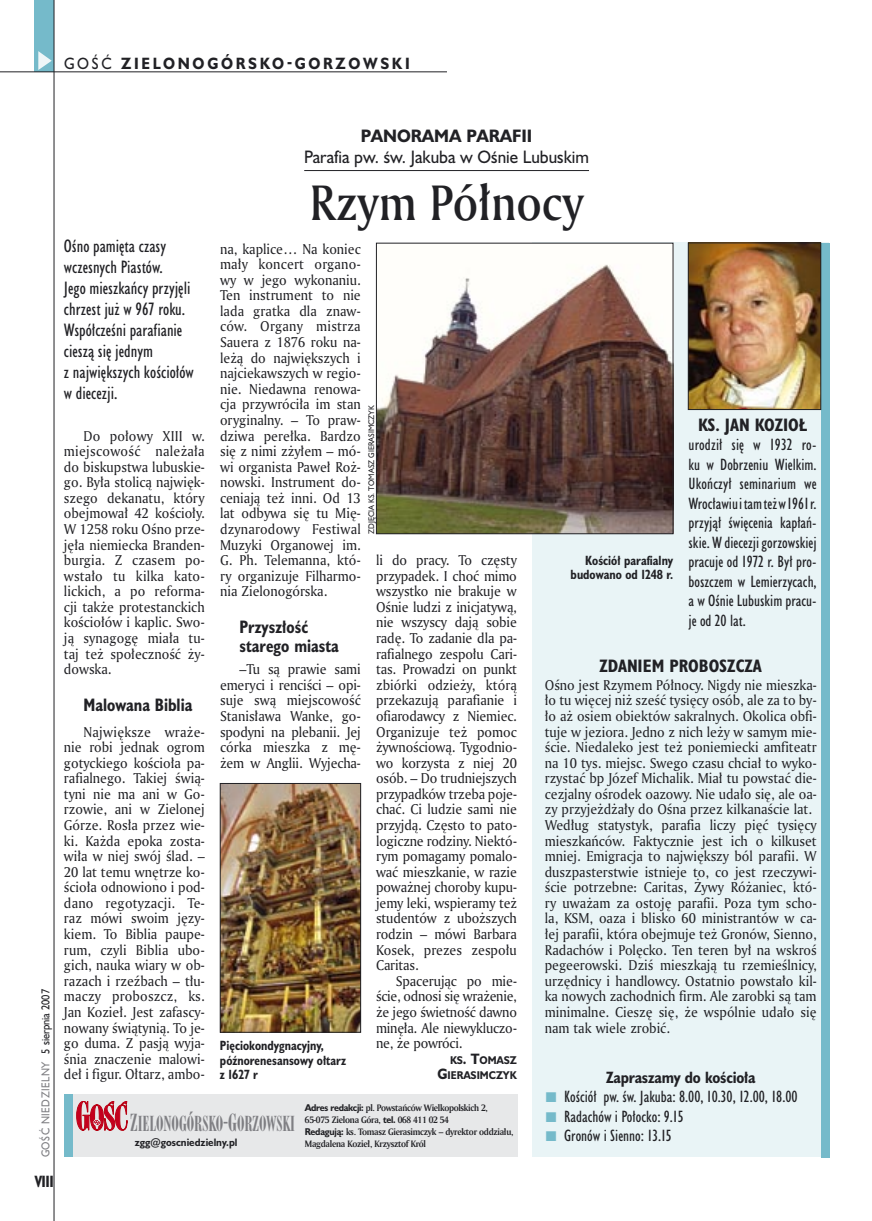
<style>
.page{position:relative;width:872px;height:1221px;background:#fff}
.page>*{position:absolute;margin:0;border:0;box-sizing:border-box;transform-origin:0 0}
._05a_tytyl_AmMd_32_pt{font:48px "Amerigo Md PL";color:#212125;scale:.9 1}
._05a_tytyl_AmMd_48_pt{font:19.95px "Modern 735 PL";color:#7f7f83;scale:.9 1}
._06-4_lead_lokal_HuCn_11_pt{font:16.5px/21px "Humanst 521 Cn PL";color:#212125}
._04-3_nadtytul_lokal{font:16.5px/21px "Humanst 521 PL";color:#212125;text-align:center;scale:.94 1}
._04_srodtytul_HuCB_11_pt{font:700 16.5px/19.5px "Humanst 521 Cn PL";color:#212125;scale:.94 1}
._04-2_tytul_ramki{font:700 16.5px "Humanst 521 Cn PL";color:#212125}
._03-2_body_do_ramki{font:15px/19.5px "Humanst 521 Cn PL";color:#212125;text-align:justify}
._15a_temat_lewo{font:700 15px "Humanst 521 PL";letter-spacing:.2em;color:#212125;scale:.9 1}
._03-2_body_do_ramki-2{font:700 15px "Humanst 521 Cn PL";letter-spacing:-.015em;color:#212125}
._16_pagina_lewa{font:700 15px "Humanst 521 Cn PL";color:#212125;scale:.94 1}
._01_body_tekst{font:13.8px/15.6px "Amerigo PL";color:#212125;text-align:justify;scale:.94 1}
._03-4_body_liturgii{font:13.8px/15.6px "Amerigo PL";color:#212125;text-align:justify;scale:.94 1}
._09_podpis_zdjecia_HuCnB{font:700 12.3px/14.4px "Humanst 521 Cn PL";color:#212125;text-align:right;scale:.94 1}
._18a_data_lewa_GOSC{font:10.5px "Humanst 521 PL";letter-spacing:.05em;color:#7f7f83;scale:.9 1}
._18_data_lewa{font:10.5px "Humanst 521 PL";color:#212125;scale:.9 1}
._12a_autor_na_koncu_HuBd{font:700 10.35px/15.6px "Humanst 521 PL";color:#212125;text-align:right;scale:.9 1}
._20a_stopka_adres{font:700 9.9px "Humanst 521 PL";color:#212125;scale:.94 1}
._20b_stopka_dzial{font:700 9px "Amerigo PL";letter-spacing:-.03em;color:#212125;scale:.94 1}
._09a_autor_zdjecia_Hu_5_pt{font:7.5px "Humanst 521 PL";color:#212125;scale:.94 1}
.s1{font-weight:400}
.s2{font-weight:700}
.s3{font-size:13.8px}
.s4{font-family:"Humanst 521 PL"}
.s5{font-size:22.8px}
</style>
<div class="page">
<div style="left:35px;top:0;width:19px;height:72px;background:#75baca"></div>
<svg style="left:38px;top:51px;width:14px;height:19px"></svg>
<hr style="left:54px;top:0;width:1px;height:1220px;background:#212125">
<hr style="left:0;top:72px;width:447px;height:1px;background:#212125">
<div style="left:532px;top:243px;width:296px;height:913px;background:#e9f4f6"></div>
<hr style="left:304px;top:170px;width:285px;height:1px;background:#212125">
<div style="left:821px;top:243px;width:8px;height:913px;background:#75baca"></div>
<img style="left:690px;top:245px;width:129px;height:163px">
<div style="left:688px;top:243px;width:133px;height:167px;border:1px solid #212125"></div>
<div style="left:64px;top:1094px;width:453px;height:62px;background:#e7e8e9"></div>
<div style="left:64px;top:1094px;width:8px;height:62px;background:#75baca"></div>
<svg style="left:76px;top:1101px;width:52px;height:29px"></svg>
<img style="left:378px;top:245px;width:293px;height:287px">
<div style="left:376px;top:243px;width:297px;height:291px;border:1px solid #212125"></div>
<img style="left:222px;top:785px;width:137px;height:245px">
<div style="left:220px;top:783px;width:141px;height:249px;border:1px solid #212125"></div>
<p class="_15a_temat_lewo" style="left:64px;top:53px;width:385px"><span class="s1">GOŚĆ</span> ZIELONOGÓRSKO-GORZOWSKI</p>
<p class="_18_data_lewa" style="left:38px;top:1053px;width:73px;rotate:-90deg">5 sierpnia 2007</p>
<p class="_18a_data_lewa_GOSC" style="left:38px;top:1157px;width:108px;rotate:-90deg">GOŚĆ NIEDZIELNY</p>
<p class="_16_pagina_lewa" style="left:35px;top:1170px;width:22px">VIII</p>
<p class="_04-3_nadtytul_lokal" style="left:304px;top:125px;width:304px"><span class="s2">PANORAMA PARAFII<br></span>Parafia pw. św. Jakuba w Ośnie Lubuskim</p>
<p class="_05a_tytyl_AmMd_32_pt" style="left:310px;top:170px;width:306px">Rzym Północy</p>
<p class="_06-4_lead_lokal_HuCn_11_pt" style="left:64px;top:236px;width:131px">Ośno pamięta czasy wczesnych Piastów.<br>Jego mieszkańcy przyjęli chrzest już w 967 roku.<br>Współcześni parafianie cieszą się jednym<br>z największych kościołów w diecezji.</p>
<p class="_01_body_tekst" style="left:64px;top:427px;width:151px;text-indent:20px">Do połowy XIII w. miejscowość należała do biskupstwa lubuskie&shy;go. Była stolicą najwięk&shy;szego dekanatu, który obejmował 42 kościoły.<br>W 1258 roku Ośno prze&shy;jęła niemiecka Branden&shy;burgia. Z czasem po&shy;wstało tu kilka kato&shy;lickich, a po reforma&shy;cji także protestanckich kościołów i kaplic. Swo&shy;ją synagogę miała tu&shy;taj też społeczność ży&shy;dowska.</p>
<p class="_04_srodtytul_HuCB_11_pt" style="left:83px;top:694px;width:117px">Malowana Biblia</p>
<p class="_01_body_tekst" style="left:64px;top:723px;width:151px;text-indent:20px">Największe wraże&shy;nie robi jednak ogrom gotyckiego kościoła pa&shy;rafialnego. Takiej świą&shy;tyni nie ma ani w Go&shy;rzowie, ani w Zielonej Górze. Rosła przez wie&shy;ki. Każda epoka zosta&shy;wiła w niej swój ślad. – 20 lat temu wnętrze ko&shy;ścioła odnowiono i pod&shy;dano regotyzacji. Te&shy;raz mówi swoim języ&shy;kiem. To Biblia paupe&shy;rum, czyli Biblia ubo&shy;gich, nauka wiary w ob&shy;razach i rzeźbach – tłu&shy;maczy proboszcz, ks.<br>Jan Kozieł. Jest zafascy&shy;nowany świątynią. To je&shy;go duma. Z pasją wyja&shy;śnia znaczenie malowi&shy;deł i figur. Ołtarz, ambo-</p>
<p class="_01_body_tekst" style="left:220px;top:240px;width:151px">na, kaplice… Na koniec mały koncert organo&shy;wy w jego wykonaniu.<br>Ten instrument to nie lada gratka dla znaw&shy;ców. Organy mistrza Sauera z 1876 roku na&shy;leżą do największych i najciekawszych w regio&shy;nie. Niedawna renowa&shy;cja przywróciła im stan oryginalny. – To praw&shy;dziwa perełka. Bardzo się z nimi zżyłem – mó&shy;wi organista Paweł Roż&shy;nowski. Instrument do&shy;ceniają też inni. Od 13 lat odbywa się tu Mię&shy;dzynarodowy Festiwal Muzyki Organowej im.<br>G. Ph. Telemanna, któ&shy;ry organizuje Filharmo&shy;nia Zielonogórska.</p>
<p class="_04_srodtytul_HuCB_11_pt" style="left:240px;top:616px;width:107px">Przyszłość starego miasta</p>
<p class="_01_body_tekst" style="left:220px;top:661px;width:151px;text-indent:20px">–Tu są prawie sami emeryci i renciści – opi&shy;suje swą miejscowość Stanisława Wanke, go&shy;spodyni na plebanii. Jej córka mieszka z mę&shy;żem w Anglii. Wyjecha-</p>
<p class="_09a_autor_zdjecia_Hu_5_pt" style="left:366px;top:534px;width:138px;rotate:-90deg">ZDJĘCIA KS. TOMASZ GIERASIMCZYK</p>
<p class="_01_body_tekst" style="left:376px;top:552px;width:151px">li do pracy. To częsty przypadek. I choć mimo wszystko nie brakuje w Ośnie ludzi z inicjatywą, nie wszyscy dają sobie radę. To zadanie dla pa&shy;rafialnego zespołu Cari&shy;tas. Prowadzi on punkt zbiórki odzieży, którą przekazują parafianie i ofiarodawcy z Niemiec.<br>Organizuje też pomoc żywnościową. Tygodnio&shy;wo korzysta z niej 20 osób. – Do trudniejszych przypadków trzeba poje&shy;chać. Ci ludzie sami nie przyjdą. Często to pato&shy;logiczne rodziny. Niektó&shy;rym pomagamy pomalo&shy;wać mieszkanie, w razie poważnej choroby kupu&shy;jemy leki, wspieramy też studentów z uboższych rodzin – mówi Barbara Kosek, prezes zespołu Caritas.</p>
<p class="_01_body_tekst" style="left:376px;top:972px;width:151px;text-indent:20px">Spacerując po mie&shy;ście, odnosi się wrażenie, że jego świetność dawno minęła. Ale niewykluczo&shy;ne, że powróci.</p>
<p class="_12a_autor_na_koncu_HuBd" style="left:437px;top:1051px;width:90px">KS<span class="s3">. T</span>OMASZ<br><span class="s3">G</span>IERASIMCZYK</p>
<p class="_09_podpis_zdjecia_HuCnB" style="left:220px;top:1038px;width:136px;text-align:left">Pięciokondygnacyjny, późnorenesansowy ołtarz z 1627 r</p>
<p class="_20b_stopka_dzial" style="left:305px;top:1101px;width:196px"><span class="s4">Adres redakcji:</span> pl. Powstańców Wielkopolskich 2,</p>
<p class="_20b_stopka_dzial" style="left:305px;top:1113px;width:155px">65-075 Zielona Góra, <span class="s4">tel.</span> 068 411 02 54</p>
<p class="_20b_stopka_dzial" style="left:305px;top:1125px;width:223px"><span class="s4">Redagują:</span> ks. Tomasz Gierasimczyk – dyrektor oddziału,</p>
<p class="_05a_tytyl_AmMd_48_pt" style="left:130px;top:1110px;width:185px"><span class="s5">Z</span>IELONOGÓRSKO-<span class="s5">G</span>ORZOWSKI</p>
<p class="_20a_stopka_adres" style="left:135px;top:1135px;width:111px">zgg@goscniedzielny.pl</p>
<p class="_20b_stopka_dzial" style="left:305px;top:1137px;width:130px">Magdalena Kozieł, Krzysztof Król</p>
<p class="_09_podpis_zdjecia_HuCnB" style="left:570px;top:552px;width:111px">Kościół parafialny budowano od 1248 r.</p>
<p class="_04-2_tytul_ramki" style="left:698px;top:413px;width:111px">KS. JAN KOZIOŁ</p>
<p class="_03-2_body_do_ramki" style="left:688px;top:434px;width:130px">urodził się w 1932 ro&shy;ku w Dobrzeniu Wielkim.<br>Ukończył seminarium we Wrocławiu i tam też w 1961 r. przyjął święcenia kapłań&shy;skie. W diecezji gorzowskiej pracuje od 1972 r. Był pro&shy;boszczem w Lemierzycach, a w Ośnie Lubuskim pracu&shy;je od 20 lat.</p>
<p class="_04-2_tytul_ramki" style="left:599px;top:654px;width:164px">ZDANIEM PROBOSZCZA</p>
<p class="_03-4_body_liturgii" style="left:545px;top:676px;width:291px">Ośno jest Rzymem Północy. Nigdy nie mieszka&shy;ło tu więcej niż sześć tysięcy osób, ale za to by&shy;ło aż osiem obiektów sakralnych. Okolica obfi&shy;tuje w jeziora. Jedno z nich leży w samym mie&shy;ście. Niedaleko jest też poniemiecki amfiteatr na 10 tys. miejsc. Swego czasu chciał to wyko&shy;rzystać bp Józef Michalik. Miał tu powstać die&shy;cezjalny ośrodek oazowy. Nie udało się, ale oa&shy;zy przyjeżdżały do Ośna przez kilkanaście lat.</p>
<p class="_03-4_body_liturgii" style="left:545px;top:816px;width:291px">Według statystyk, parafia liczy pięć tysięcy mieszkańców. Faktycznie jest ich o kilkuset mniej. Emigracja to największy ból parafii. W duszpasterstwie istnieje to, co jest rzeczywi&shy;ście potrzebne: Caritas, Żywy Różaniec, któ&shy;ry uważam za ostoję parafii. Poza tym scho&shy;la, KSM, oaza i blisko 60 ministrantów w ca&shy;łej parafii, która obejmuje też Gronów, Sienno, Radachów i Polęcko. Ten teren był na wskroś pegeerowski. Dziś mieszkają tu rzemieślnicy, urzędnicy i handlowcy. Ostatnio powstało kil&shy;ka nowych zachodnich firm. Ale zarobki są tam minimalne. Cieszę się, że wspólnie udało się nam tak wiele zrobić.</p>
<p class="_03-2_body_do_ramki-2" style="left:606px;top:1066px;width:151px">Zapraszamy do kościoła</p>
<p class="_03-2_body_do_ramki" style="left:564px;top:1086px;width:235px">Kościół pw. św. Jakuba: 8.00, 10.30, 12.00, 18.00</p>
<p class="_03-2_body_do_ramki" style="left:564px;top:1106px;width:121px">Radachów i Połocko: 9.15</p>
<p class="_03-2_body_do_ramki" style="left:564px;top:1125px;width:109px">Gronów i Sienno: 13.15</p>
</div>
